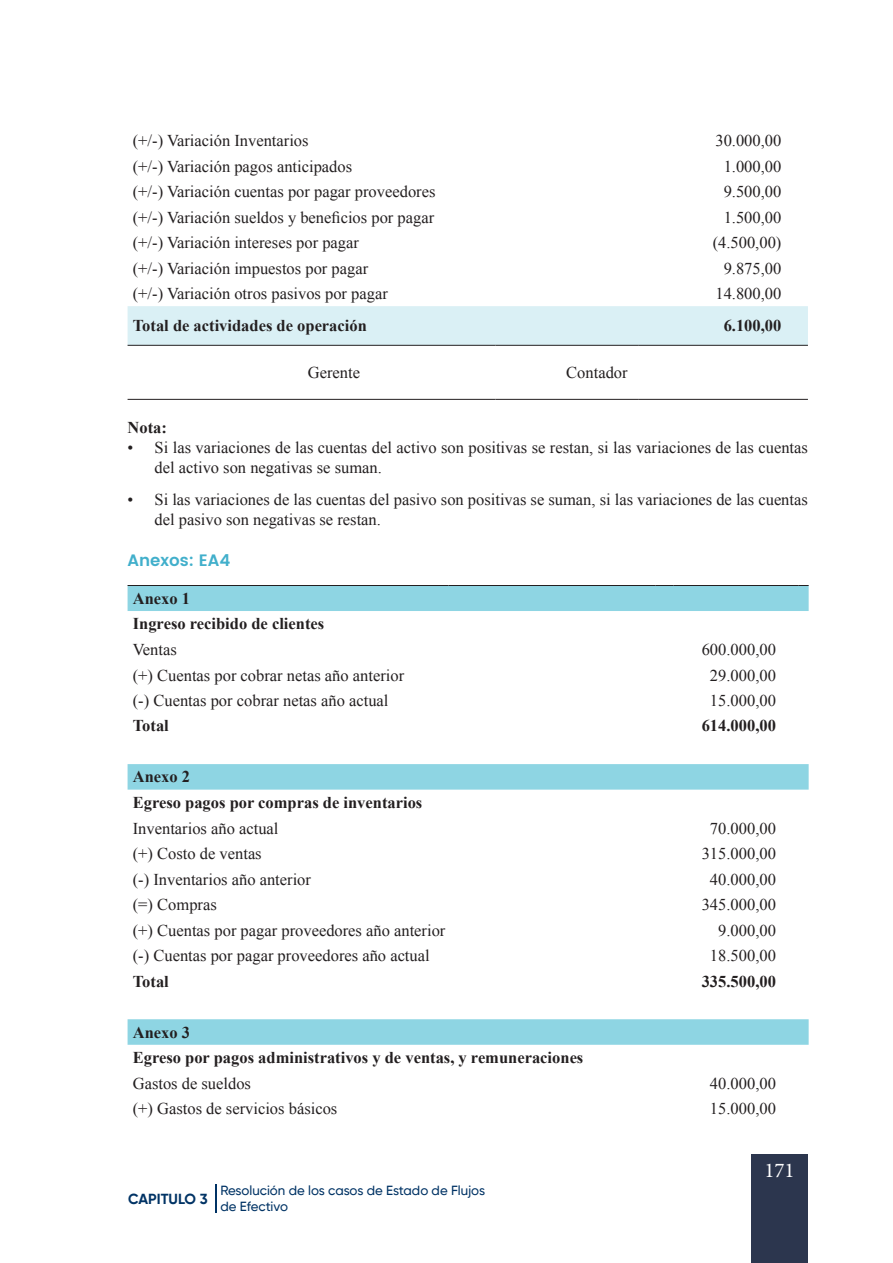
<style>
.page{position:relative;width:893px;height:1263px;background:#fff}
.page>*{position:absolute;margin:0;border:0;box-sizing:border-box;transform-origin:0 0}
.t1{font:21px "Minion Pro";color:#fff}
.t2{font:16.5px/19.8px "Times New Roman";color:#231f20}
.t3{font:700 16.5px/25.5px "Times New Roman";color:#231f20}
.t4{font:600 16.5px "Poppins";color:#41afcb}
.t5{font:700 14.55px "Gilroy";color:#003365}
.t6{font:500 13.2px/15.9px "Gilroy";color:#003365}
</style>
<div class="page">
<div style="left:751px;top:1154px;width:57px;height:109px;background:#2c364e"></div>
<div style="left:213px;top:1182px;width:5px;height:32px;background:#c4e6fc;opacity:.5"></div>
<div style="left:128px;top:306px;width:680px;height:39px;background:#daf0f5"></div>
<hr style="left:128px;top:345px;width:367px;height:1px;background:#231f20">
<hr style="left:495px;top:345px;width:143px;height:1px;background:#231f20">
<hr style="left:638px;top:345px;width:170px;height:1px;background:#231f20">
<hr style="left:128px;top:399px;width:367px;height:1px;background:#231f20">
<hr style="left:495px;top:399px;width:143px;height:1px;background:#231f20">
<hr style="left:638px;top:399px;width:170px;height:1px;background:#231f20">
<svg style="left:128px;top:586px;width:681px;height:459px"></svg>
<hr style="left:128px;top:585px;width:321px;height:1px;background:#231f20">
<hr style="left:449px;top:585px;width:207px;height:1px;background:#231f20">
<svg style="left:656px;top:585px;width:18px;height:1px"></svg>
<hr style="left:674px;top:585px;width:124px;height:1px;background:#231f20">
<p class="t2" style="left:133px;top:130px;width:177px">(+/-) Variación Inventarios</p>
<p class="t2" style="left:715px;top:130px;width:67px">30.000,00</p>
<p class="t2" style="left:133px;top:156px;width:221px">(+/-) Variación pagos anticipados</p>
<p class="t2" style="left:724px;top:156px;width:59px">1.000,00</p>
<p class="t2" style="left:133px;top:181px;width:304px">(+/-) Variación cuentas por pagar proveedores</p>
<p class="t2" style="left:724px;top:181px;width:59px">9.500,00</p>
<p class="t2" style="left:133px;top:207px;width:303px">(+/-) Variación sueldos y beneficios por pagar</p>
<p class="t2" style="left:724px;top:207px;width:59px">1.500,00</p>
<p class="t2" style="left:133px;top:232px;width:228px">(+/-) Variación intereses por pagar</p>
<p class="t2" style="left:713px;top:232px;width:70px">(4.500,00)</p>
<p class="t2" style="left:133px;top:258px;width:237px">(+/-) Variación impuestos por pagar</p>
<p class="t2" style="left:724px;top:258px;width:59px">9.875,00</p>
<p class="t2" style="left:133px;top:283px;width:257px">(+/-) Variación otros pasivos por pagar</p>
<p class="t2" style="left:715px;top:283px;width:67px">14.800,00</p>
<p class="t3" style="left:133px;top:312px;width:236px">Total de actividades de operación</p>
<p class="t3" style="left:724px;top:312px;width:59px">6.100,00</p>
<p class="t2" style="left:308px;top:362px;width:54px">Gerente</p>
<p class="t2" style="left:566px;top:362px;width:63px">Contador</p>
<p class="t3" style="left:128px;top:415px;width:41px">Nota:</p>
<p class="t2" style="left:155px;top:437px;width:655px;text-indent:-27px">• Si las variaciones de las cuentas del activo son positivas se restan, si las variaciones de las cuentas del activo son negativas se suman.</p>
<p class="t2" style="left:155px;top:490px;width:655px;text-indent:-27px">• Si las variaciones de las cuentas del pasivo son positivas se suman, si las variaciones de las cuentas del pasivo son negativas se restan.</p>
<p class="t4" style="left:128px;top:548px;width:104px">Anexos: EA4</p>
<p class="t3" style="left:133px;top:585px;width:193px">Anexo 1<br>Ingreso recibido de clientes</p>
<p class="t2" style="left:133px;top:639px;width:45px">Ventas</p>
<p class="t2" style="left:702px;top:639px;width:76px">600.000,00</p>
<p class="t2" style="left:133px;top:665px;width:273px">(+) Cuentas por cobrar netas año anterior</p>
<p class="t2" style="left:710px;top:665px;width:68px">29.000,00</p>
<p class="t2" style="left:133px;top:690px;width:257px">(-) Cuentas por cobrar netas año actual</p>
<p class="t2" style="left:710px;top:690px;width:68px">15.000,00</p>
<p class="t3" style="left:133px;top:713px;width:38px">Total</p>
<p class="t3" style="left:702px;top:713px;width:76px">614.000,00</p>
<p class="t3" style="left:133px;top:764px;width:291px">Anexo 2<br>Egreso pagos por compras de inventarios</p>
<p class="t2" style="left:133px;top:818px;width:147px">Inventarios año actual</p>
<p class="t2" style="left:710px;top:818px;width:68px">70.000,00</p>
<p class="t2" style="left:133px;top:843px;width:130px">(+) Costo de ventas</p>
<p class="t2" style="left:702px;top:843px;width:76px">315.000,00</p>
<p class="t2" style="left:133px;top:869px;width:180px">(-) Inventarios año anterior</p>
<p class="t2" style="left:710px;top:869px;width:68px">40.000,00</p>
<p class="t2" style="left:133px;top:894px;width:86px">(=) Compras</p>
<p class="t2" style="left:702px;top:894px;width:76px">345.000,00</p>
<p class="t2" style="left:133px;top:920px;width:314px">(+) Cuentas por pagar proveedores año anterior</p>
<p class="t2" style="left:718px;top:920px;width:59px">9.000,00</p>
<p class="t2" style="left:133px;top:945px;width:298px">(-) Cuentas por pagar proveedores año actual</p>
<p class="t2" style="left:710px;top:945px;width:68px">18.500,00</p>
<p class="t3" style="left:133px;top:968px;width:38px">Total</p>
<p class="t3" style="left:702px;top:968px;width:76px">335.500,00</p>
<p class="t3" style="left:133px;top:1019px;width:452px">Anexo 3<br>Egreso por pagos administrativos y de ventas, y remuneraciones</p>
<p class="t2" style="left:133px;top:1073px;width:120px">Gastos de sueldos</p>
<p class="t2" style="left:710px;top:1073px;width:68px">40.000,00</p>
<p class="t2" style="left:133px;top:1098px;width:206px">(+) Gastos de servicios básicos</p>
<p class="t2" style="left:710px;top:1098px;width:68px">15.000,00</p>
<p class="t5" style="left:128px;top:1189px;width:81px">CAPITULO 3</p>
<p class="t6" style="left:220px;top:1182px;width:266px">Resolución de los casos de Estado de Flujos de Efectivo</p>
<p class="t1" style="left:764px;top:1156px;width:32px">171</p>
</div>
